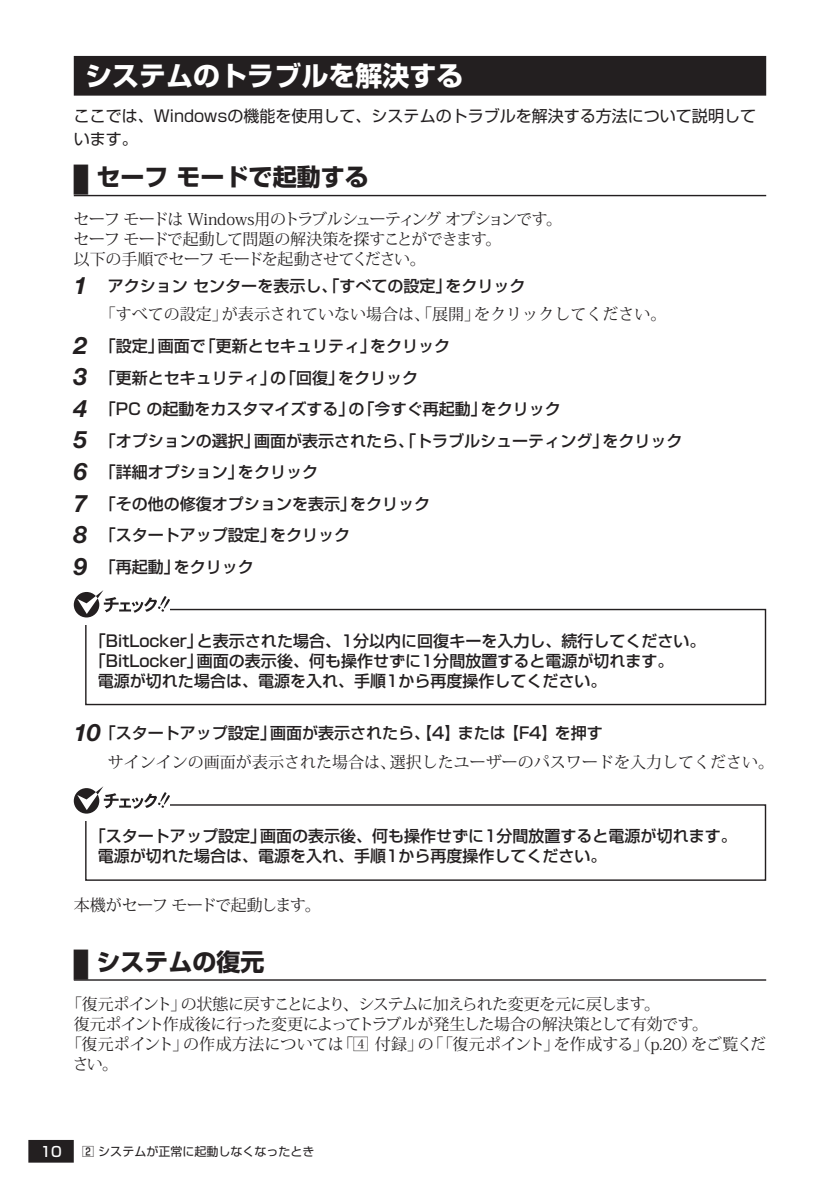
<style>
.page{position:relative;width:840px;height:1191px;background:#fff}
.page>*{position:absolute;margin:0;border:0;box-sizing:border-box;transform-origin:0 0}
.t1{font:700 27px "Shin Go Pro";color:#fff}
.t2{font:700 24px "Shin Go Pro";color:#231f20}
.t3{font:500 16px/31.6px "Shin Go Pro";color:#231f20}
.t4{font:16px/20px "Koz Min Pro";letter-spacing:-.04em;color:#231f20}
.t5{font:16px "Koz Min Pro";color:#231f20}
.t6{font:16px "Koz Min Pro";letter-spacing:.005em;color:#231f20}
.t7{font:16px/22px "Shin Go Pro";color:#231f20}
.t8{font:16px "Koz Min Pro";letter-spacing:-.02em;color:#231f20}
.t9{font:500 14px "Shin Go Pro";color:#fff}
.t10{font:12px "Shin Go Pro";color:#231f20}
.s1{font-size:30px}
.s2{font-family:"Helvetica Neue LT Std";font-weight:700;font-style:italic;font-size:24px}
.s3{font-weight:500}
</style>
<div class="page">
<div style="left:28px;top:1140px;width:46px;height:22px;background:#231f20"></div>
<div style="left:74px;top:56px;width:691px;height:40px;background:#231f20"></div>
<hr style="left:74px;top:195px;width:691px;height:1px;background:#231f20">
<hr style="left:74px;top:979px;width:691px;height:1px;background:#231f20">
<div style="left:85px;top:609px;width:680px;height:96px;border:1px solid #231f20"></div>
<div style="left:74px;top:597px;width:96px;height:28px;background:#fff"></div>
<svg style="left:74px;top:590px;width:96px;height:27px"></svg>
<div style="left:85px;top:804px;width:680px;height:77px;border:1px solid #231f20"></div>
<div style="left:74px;top:793px;width:96px;height:28px;background:#fff"></div>
<svg style="left:74px;top:786px;width:96px;height:27px"></svg>
<h1 class="t1" style="left:85px;top:54px;width:379px">システムのトラブルを解決する</h1>
<p class="t7" style="left:74px;top:103px;width:683px">ここでは、Windowsの機能を使用して、システムのトラブルを解決する方法について説明しています。</p>
<h2 class="t2" style="left:74px;top:158px;width:296px"><span class="s1">█</span> セーフ モードで起動する</h2>
<p class="t4" style="left:74px;top:209px;width:490px">セーフ モードは Windows用のトラブルシューティング オプションです。セーフ モードで起動して問題の解決策を探すことができます。<br>以下の手順でセーフ モードを起動させてください。</p>
<p class="t3" style="left:74px;top:268px;width:453px"><span class="s2">1</span> アクション センターを表示し、「すべての設定」をクリック</p>
<p class="t5" style="left:100px;top:302px;width:567px">「すべての設定」が表示されていない場合は、「展開」をクリックしてください。</p>
<p class="t3" style="left:74px;top:328px;width:610px"><span class="s2">2</span> 「設定」画面で「更新とセキュリティ」をクリック<br><span class="s2">3</span> 「更新とセキュリティ」の「回復」をクリック<br><span class="s2">4</span> 「PC の起動をカスタマイズする」の「今すぐ再起動」をクリック<br><span class="s2">5</span> 「オプションの選択」画面が表示されたら、「トラブルシューティング」をクリック<br><span class="s2">6</span> 「詳細オプション」をクリック<br><span class="s2">7</span> 「その他の修復オプションを表示」をクリック<br><span class="s2">8</span> 「スタートアップ設定」をクリック<br><span class="s2">9</span> 「再起動」をクリック</p>
<p class="t3" style="left:90px;top:623px;width:617px">「BitLocker」と表示された場合、1分以内に回復キーを入力し、続行してください。</p>
<p class="t3" style="left:90px;top:643px;width:585px">「BitLocker」画面の表示後、何も操作せずに1分間放置すると電源が切れます。</p>
<p class="t3" style="left:98px;top:663px;width:510px">電源が切れた場合は、電源を入れ、手順1から再度操作してください。</p>
<p class="t3" style="left:74px;top:715px;width:530px"><span class="s2">10</span>「スタートアップ設定」画面が表示されたら、【4】または 【F4】を押す</p>
<p class="t5" style="left:108px;top:750px;width:667px">サインインの画面が表示された場合は、選択したユーザーのパスワードを入力してください。</p>
<p class="t3" style="left:98px;top:824px;width:640px;line-height:20px;text-indent:-8px">「スタートアップ設定」画面の表示後、何も操作せずに1分間放置すると電源が切れます。電源が切れた場合は、電源を入れ、手順1から再度操作してください。</p>
<p class="t8" style="left:74px;top:893px;width:248px">本機がセーフ モードで起動します。</p>
<h2 class="t2" style="left:74px;top:942px;width:192px"><span class="s1">█</span> システムの復元</h2>
<p class="t4" style="left:66px;top:993px;width:595px">「復元ポイント」の状態に戻すことにより、システムに加えられた変更を元に戻します。</p>
<p class="t4" style="left:74px;top:1013px;width:635px">復元ポイント作成後に行った変更によってトラブルが発生した場合の解決策として有効です。</p>
<p class="t6" style="left:66px;top:1032px;width:701px">「復元ポイント」の作成方法については「4 付録」の「「復元ポイント」を作成する」（p.20）をご覧くだ</p>
<p class="t8" style="left:73px;top:1052px;width:47px">さい。</p>
<p class="t9" style="left:40px;top:1140px;width:23px">10</p>
<p class="t10" style="left:82px;top:1141px;width:233px"><span class="s3">2</span> システムが正常に起動しなくなったとき</p>
</div>
